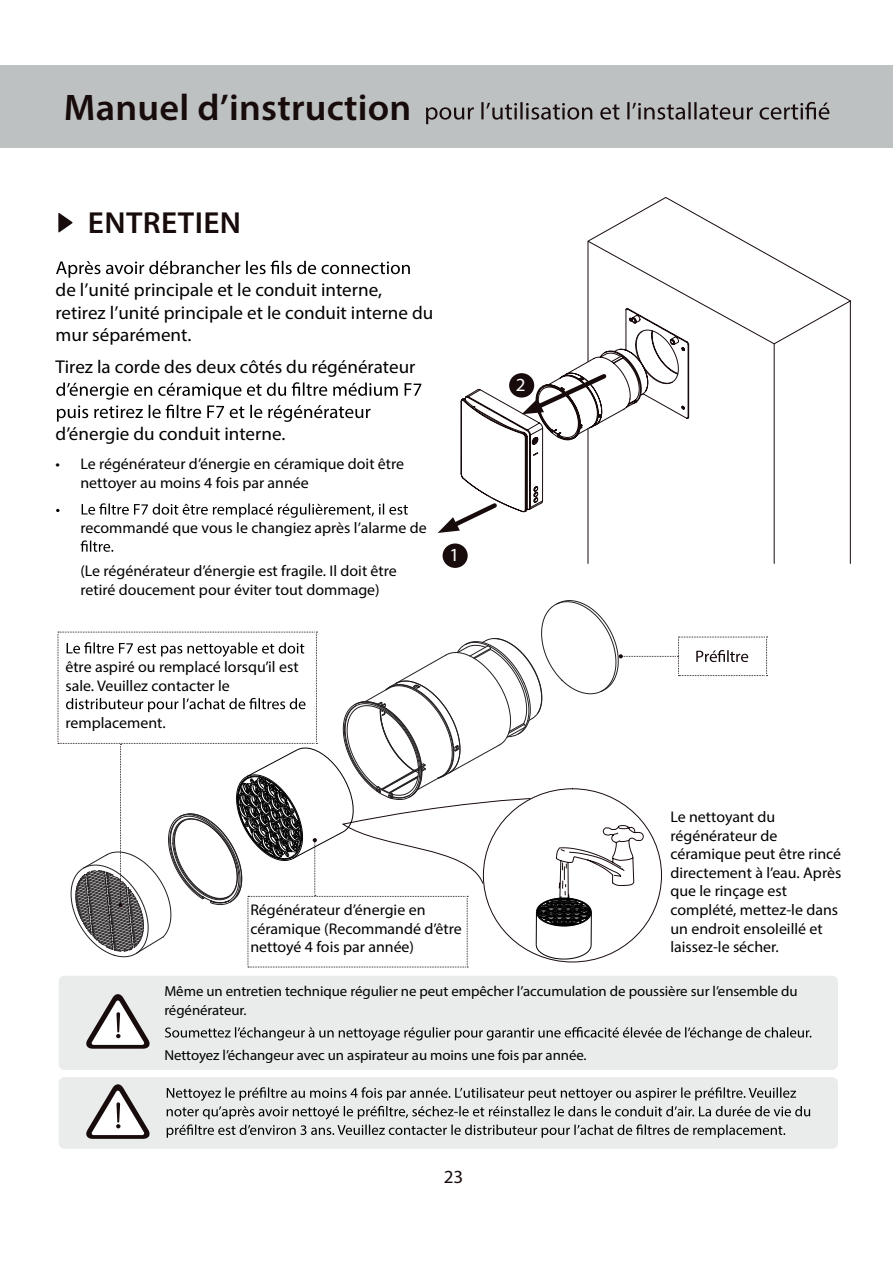
<style>
.page{position:relative;width:893px;height:1263px;background:#fff}
.page>*{position:absolute;margin:0;border:0;box-sizing:border-box;transform-origin:0 0}
.t1{font:600 37.05px "Myriad Pro";letter-spacing:.005em;color:#180b0c}
.t2{font:600 30.45px "Myriad Pro";letter-spacing:.015em;color:#180b0c}
.t3{font:18.6px/22.2px "Myriad Pro";color:#000001}
.t4{font:18.6px "Myriad Pro";color:#180b0c}
.t5{font:18.6px "Myriad Pro";color:#fff}
.t6{font:15.45px/18.6px "Myriad Pro";color:#000001}
.t7{font:14.4px/18.6px "Myriad Pro";letter-spacing:-.005em;color:#000001}
</style>
<div class="page">
<div style="left:59px;top:976px;width:779px;height:94px;background:#e9ecea;border-radius:6px"></div>
<div style="left:59px;top:1077px;width:779px;height:72px;background:#e9ecea;border-radius:6px"></div>
<svg style="left:86px;top:994px;width:64px;height:55px"></svg>
<svg style="left:86px;top:1084px;width:64px;height:55px"></svg>
<svg style="left:461px;top:241px;width:390px;height:323px"></svg>
<svg style="left:522px;top:370px;width:88px;height:44px"></svg>
<svg style="left:438px;top:499px;width:63px;height:34px"></svg>
<div style="left:443px;top:543px;width:25px;height:25px;background:#180b0c;border-radius:50%"></div>
<div style="left:509px;top:373px;width:25px;height:25px;background:#180b0c;border-radius:50%"></div>
<svg style="left:58px;top:213px;width:15px;height:20px"></svg>
<svg style="left:56px;top:261px;width:354px;height:17px"></svg>
<svg style="left:56px;top:382px;width:365px;height:40px"></svg>
<svg style="left:56px;top:503px;width:352px;height:15px"></svg>
<svg style="left:81px;top:540px;width:32px;height:12px"></svg>
<svg style="left:165px;top:1027px;width:646px;height:13px"></svg>
<svg style="left:167px;top:1087px;width:643px;height:51px"></svg>
<svg style="left:58px;top:600px;width:710px;height:367px"></svg>
<div style="left:0;top:65px;width:893px;height:83px;background:#bec1c1"></div>
<svg style="left:426px;top:102px;width:403px;height:22px"></svg>
<h1 class="t1" style="left:64px;top:84px;width:349px">Manuel d’instruction</h1>
<h2 class="t2" style="left:88px;top:203px;width:155px">ENTRETIEN</h2>
<p class="t3" style="left:56px;top:279px;width:379px">de l’unité principale et le conduit interne, retirez l’unité principale et le conduit interne du mur séparément.</p>
<p class="t3" style="left:56px;top:356px;width:361px">Tirez la corde des deux côtés du régénérateur</p>
<p class="t3" style="left:56px;top:423px;width:231px">d’énergie du conduit interne.</p>
<p class="t6" style="left:80px;top:454px;width:325px;text-indent:-25px">• Le régénérateur d’énergie en céramique doit être nettoyer au moins 4 fois par année</p>
<p class="t6" style="left:80px;top:518px;width:348px">recommandé que vous le changiez après l’alarme de</p>
<p class="t6" style="left:80px;top:562px;width:318px">(Le régénérateur d’énergie est fragile. Il doit être retiré doucement pour éviter tout dommage)</p>
<p class="t5" style="left:449px;top:543px;width:11px">1</p>
<p class="t6" style="left:65px;top:657px;width:235px">être aspiré ou remplacé lorsqu’il est sale. Veuillez contacter le</p>
<p class="t6" style="left:65px;top:713px;width:102px">remplacement.</p>
<p class="t5" style="left:516px;top:373px;width:11px">2</p>
<p class="t6" style="left:670px;top:807px;width:172px">Le nettoyant du régénérateur de céramique peut être rincé directement à l’eau. Après que le rinçage est complété, mettez-le dans un endroit ensoleillé et laissez-le sécher.</p>
<p class="t7" style="left:164px;top:982px;width:635px">Même un entretien technique régulier ne peut empêcher l’accumulation de poussière sur l’ensemble du régénérateur.</p>
<p class="t7" style="left:164px;top:1046px;width:424px">Nettoyez l’échangeur avec un aspirateur au moins une fois par année.</p>
<p class="t6" style="left:250px;top:900px;width:213px">Régénérateur d’énergie en céramique (Recommandé d’être nettoyé 4 fois par année)</p>
<p class="t4" style="left:444px;top:1165px;width:21px">23</p>
</div>
